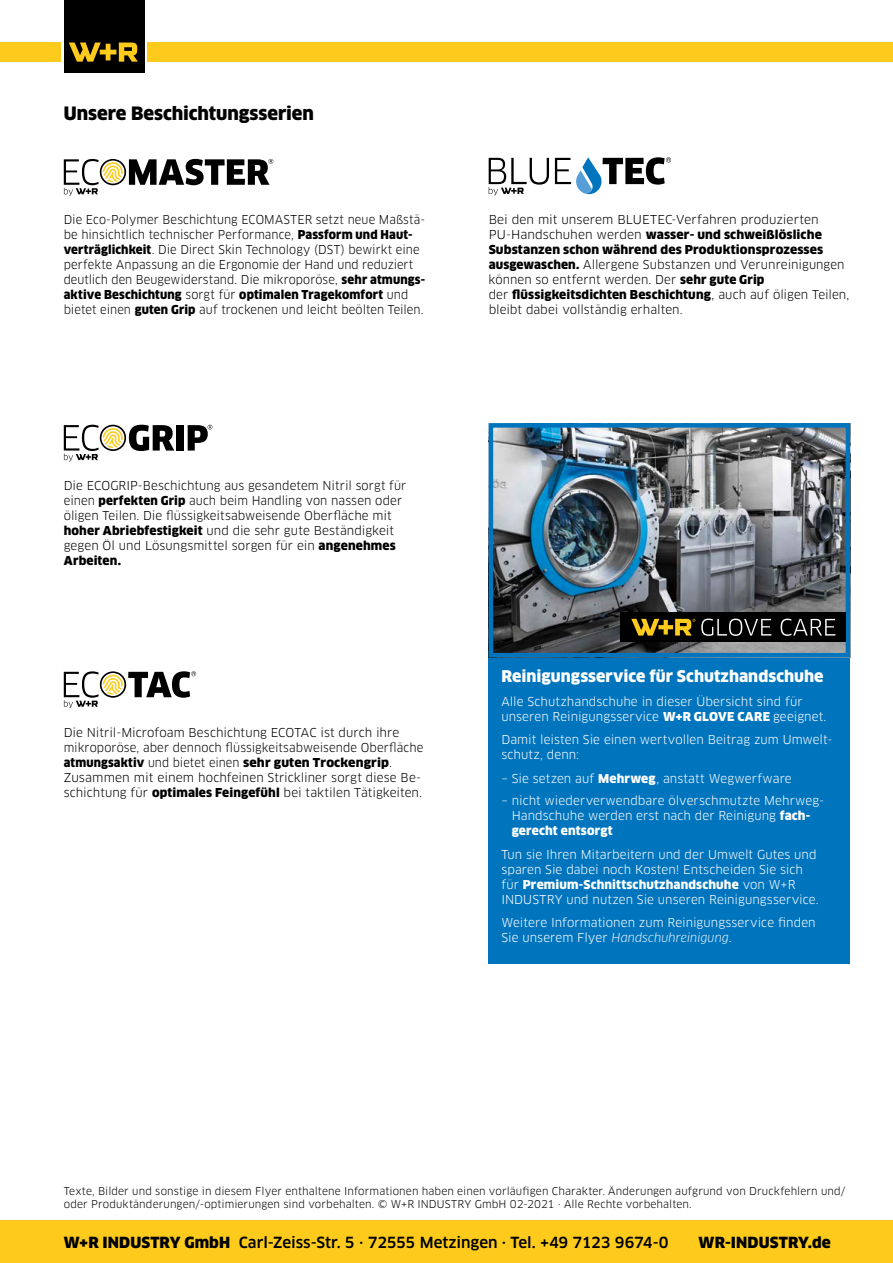
<style>
.page{position:relative;width:893px;height:1263px;background:#fff}
.page>*{position:absolute;margin:0;border:0;box-sizing:border-box;transform-origin:0 0}
.t1{font:900 18px "Clan Pro";letter-spacing:-.005em;color:#000}
.t2{font:900 15.75px "Clan Pro";color:#fff}
.t3{font:500 15px "Clan Pro";letter-spacing:-.005em;color:#000}
.t4{font:900 15px "Clan Pro";letter-spacing:.005em;color:#000}
.t5{font:12px/15px "Clan Pro";color:#000}
.t6{font:12px/15px "Clan Pro";color:#fff}
.t7{font:12px/15px "Clan Pro";color:#000;scale:.96 1}
.t8{font:10.5px/13.5px "Clan Pro";letter-spacing:.01em;color:#000}
.s1{font-weight:900}
.s2{font-style:italic}
</style>
<div class="page">
<div style="left:148px;top:43px;width:745px;height:19px;background:#fecb1c"></div>
<div style="left:0;top:43px;width:61px;height:19px;background:#fecb1c"></div>
<div style="left:64px;top:0;width:81px;height:72px;background:#000"></div>
<svg style="left:69px;top:43px;width:69px;height:19px"></svg>
<svg style="left:64px;top:159px;width:209px;height:37px"></svg>
<svg style="left:64px;top:671px;width:132px;height:37px"></svg>
<div style="left:176px;top:425px;width:8px;height:26px;background:#000"></div>
<svg style="left:188px;top:425px;width:24px;height:26px"></svg>
<svg style="left:64px;top:425px;width:110px;height:36px"></svg>
<svg style="left:489px;top:158px;width:60px;height:37px"></svg>
<svg style="left:555px;top:157px;width:116px;height:37px"></svg>
<div style="left:489px;top:657px;width:361px;height:306px;background:#0075be"></div>
<img style="left:494px;top:428px;width:351px;height:224px">
<div style="left:489px;top:423px;width:361px;height:234px;border:4px solid #0075be"></div>
<div style="left:620px;top:612px;width:226px;height:30px;background:#000"></div>
<svg style="left:631px;top:619px;width:64px;height:17px"></svg>
<svg style="left:701px;top:619px;width:70px;height:17px"></svg>
<svg style="left:781px;top:619px;width:54px;height:17px"></svg>
<div style="left:0;top:1220px;width:893px;height:43px;background:#fecb1c"></div>
<h1 class="t1" style="left:64px;top:103px;width:252px">Unsere Beschichtungsserien</h1>
<p class="t7" style="left:64px;top:212px;width:378px">Die Eco-Polymer Beschichtung ECOMASTER setzt neue Maßstä&shy;be hinsichtlich technischer Performance, <span class="s1">Passform und Haut&shy;verträglichkeit</span>. Die Direct Skin Technology (DST) bewirkt eine perfekte Anpassung an die Ergonomie der Hand und reduziert deutlich den Beugewiderstand. Die mikroporöse, <span class="s1">sehr atmungs&shy;aktive Beschichtung</span> sorgt für <span class="s1">optimalen Tragekomfort</span> und bietet einen <span class="s1">guten Grip</span> auf trockenen und leicht beölten Teilen.</p>
<p class="t5" style="left:489px;top:212px;width:362px">Bei den mit unserem BLUETEC-Verfahren produzierten PU-Handschuhen werden <span class="s1">wasser- und schweißlösliche Substanzen schon während des Produktionsprozesses ausgewaschen.</span> Allergene Substanzen und Verunreinigungen können so entfernt werden. Der <span class="s1">sehr gute Grip<br></span>der <span class="s1">flüssigkeitsdichten Beschichtung</span>, auch auf öligen Teilen, bleibt dabei vollständig erhalten.</p>
<p class="t5" style="left:64px;top:478px;width:344px">Die ECOGRIP-Beschichtung aus gesandetem Nitril sorgt für einen <span class="s1">perfekten Grip</span> auch beim Handling von nassen oder öligen Teilen. Die flüssigkeitsabweisende Oberfläche mit <span class="s1">hoher Abriebfestigkeit</span> und die sehr gute Beständigkeit gegen Öl und Lösungsmittel sorgen für ein <span class="s1">angenehmes Arbeiten.</span></p>
<p class="t5" style="left:64px;top:725px;width:361px">Die Nitril-Microfoam Beschichtung ECOTAC ist durch ihre mikroporöse, aber dennoch flüssigkeitsabweisende Oberfläche <span class="s1">atmungsaktiv</span> und bietet einen <span class="s1">sehr guten Trockengrip</span>.<br>Zusammen mit einem hochfeinen Strickliner sorgt diese Be&shy;schichtung für <span class="s1">optimales Feingefühl</span> bei taktilen Tätigkeiten.</p>
<h2 class="t2" style="left:501px;top:667px;width:324px">Reinigungsservice für Schutzhandschuhe</h2>
<p class="t6" style="left:501px;top:694px;width:327px">Alle Schutzhandschuhe in dieser Übersicht sind für unseren Reinigungsservice <span class="s1">W+R GLOVE CARE</span> geeignet.</p>
<p class="t6" style="left:501px;top:732px;width:332px">Damit leisten Sie einen wertvollen Beitrag zum Umwelt&shy;schutz, denn:</p>
<p class="t6" style="left:501px;top:771px;width:292px">– Sie setzen auf <span class="s1">Mehrweg</span>, anstatt Wegwerfware</p>
<p class="t6" style="left:512px;top:793px;width:314px;text-indent:-10px">– nicht wiederverwendbare ölverschmutzte Mehrweg-<br>Handschuhe werden erst nach der Reinigung <span class="s1">fach&shy;gerecht entsorgt</span></p>
<p class="t6" style="left:501px;top:847px;width:319px">Tun sie Ihren Mitarbeitern und der Umwelt Gutes und sparen Sie dabei noch Kosten! Entscheiden Sie sich für <span class="s1">Premium-Schnittschutzhandschuhe</span> von W+R INDUSTRY und nutzen Sie unseren Reinigungsservice.</p>
<p class="t6" style="left:501px;top:915px;width:316px">Weitere Informationen zum Reinigungsservice finden<br>Sie unserem Flyer <span class="s2">Handschuhreinigung</span>.</p>
<p class="t8" style="left:64px;top:1184px;width:783px">Texte, Bilder und sonstige in diesem Flyer enthaltene Informationen haben einen vorläufigen Charakter. Änderungen aufgrund von Druckfehlern und/ oder Produktänderungen/-optimierungen sind vorbehalten. © W+R INDUSTRY GmbH 02-2021 · Alle Rechte vorbehalten.</p>
<p class="t3" style="left:64px;top:1233px;width:606px"><span class="s1">W+R INDUSTRY GmbH</span> Carl-Zeiss-Str. 5 · 72555 Metzingen · Tel. +49 7123 9674-0</p>
<p class="t4" style="left:699px;top:1233px;width:134px">WR-INDUSTRY.de</p>
</div>
